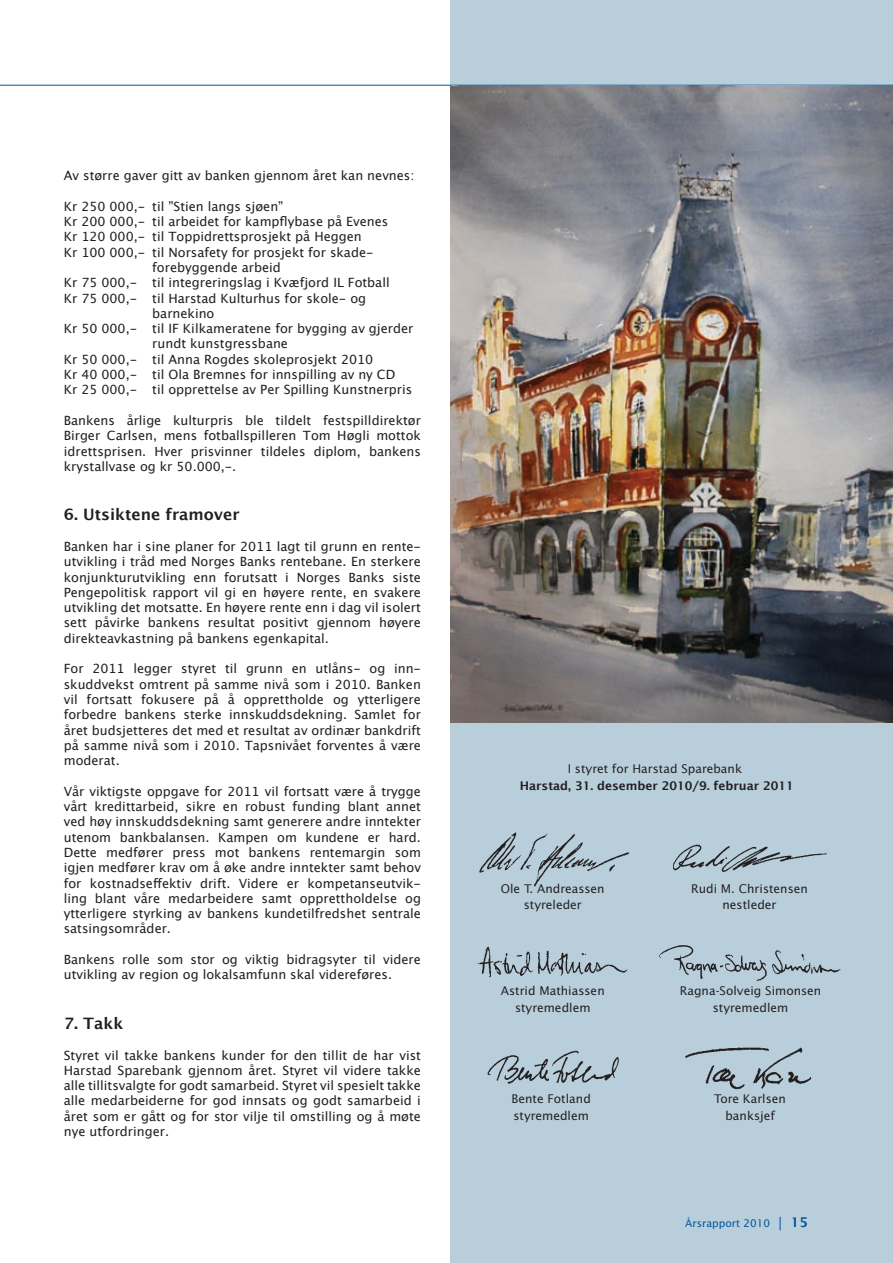
<style>
.page{position:relative;width:893px;height:1263px;background:#fff}
.page>*{position:absolute;margin:0;border:0;box-sizing:border-box;transform-origin:0 0}
.t1{font:700 15.75px "Lucida Grande";color:#231f20}
.t2{font:12.75px/15.3px "Lucida Grande";color:#231f20;text-align:justify}
.t3{font:12px/16.5px "Lucida Sans";color:#231f20;text-align:center}
.t4{font:600 12px "Lucida Sans";color:#231f20}
.t5{font:10.5px "Lucida Sans";color:#00539c}
.s1{font-size:13.5px}
.s2{font-weight:600;font-size:13.5px}
</style>
<div class="page">
<div style="left:451px;top:0;width:442px;height:1263px;background:#b8cfdb"></div>
<img style="left:685px;top:1047px;width:127px;height:43px">
<img style="left:479px;top:832px;width:150px;height:54px">
<img style="left:673px;top:844px;width:154px;height:28px">
<img style="left:477px;top:947px;width:151px;height:31px">
<img style="left:659px;top:945px;width:182px;height:37px">
<img style="left:487px;top:1050px;width:132px;height:34px">
<hr style="left:0;top:85px;width:893px;height:1px;background:#00539b">
<img style="left:451px;top:85px;width:442px;height:638px">
<p class="t2" style="left:64px;top:168px;width:352px">Av større gaver gitt av banken gjennom året kan nevnes:</p>
<p class="t2" style="left:64px;top:199px;width:221px">Kr 250 000,- til ”Stien langs sjøen”</p>
<p class="t2" style="left:64px;top:214px;width:326px">Kr 200 000,- til arbeidet for kampflybase på Evenes</p>
<p class="t2" style="left:64px;top:229px;width:299px">Kr 120 000,- til Toppidrettsprosjekt på Heggen</p>
<p class="t2" style="left:64px;top:245px;width:311px">Kr 100 000,- til Norsafety for prosjekt for skade-</p>
<p class="t2" style="left:152px;top:260px;width:130px">forebyggende arbeid</p>
<p class="t2" style="left:64px;top:275px;width:327px">Kr 75 000,- til integreringslag i Kvæfjord IL Fotball</p>
<p class="t2" style="left:64px;top:290px;width:304px">Kr 75 000,- til Harstad Kulturhus for skole- og</p>
<p class="t2" style="left:152px;top:306px;width:64px">barnekino</p>
<p class="t2" style="left:64px;top:321px;width:351px">Kr 50 000,- til IF Kilkameratene for bygging av gjerder</p>
<p class="t2" style="left:152px;top:336px;width:137px">rundt kunstgressbane</p>
<p class="t2" style="left:64px;top:352px;width:311px">Kr 50 000,- til Anna Rogdes skoleprosjekt 2010</p>
<p class="t2" style="left:64px;top:367px;width:333px">Kr 40 000,- til Ola Bremnes for innspilling av ny CD</p>
<p class="t2" style="left:64px;top:382px;width:350px">Kr 25 000,- til opprettelse av Per Spilling Kunstnerpris</p>
<p class="t2" style="left:64px;top:413px;width:359px">Bankens årlige kulturpris ble tildelt festspilldirektør Birger Carlsen, mens fotballspilleren Tom Høgli mottok idrettsprisen. Hver prisvinner tildeles diplom, bankens krystallvase og kr 50.000,-.</p>
<p class="t1" style="left:64px;top:502px;width:177px">6. Utsiktene framover</p>
<p class="t2" style="left:64px;top:539px;width:359px">Banken har i sine planer for 2011 lagt til grunn en rente&shy;utvikling i tråd med Norges Banks rentebane. En sterkere konjunkturutvikling enn forutsatt i Norges Banks siste Pengepolitisk rapport vil gi en høyere rente, en svakere utvikling det motsatte. En høyere rente enn i dag vil isolert sett påvirke bankens resultat positivt gjennom høyere direkteavkastning på bankens egenkapital.</p>
<p class="t2" style="left:64px;top:661px;width:359px">For 2011 legger styret til grunn en utlåns- og inn&shy;skuddvekst omtrent på samme nivå som i 2010. Banken vil fortsatt fokusere på å opprettholde og ytterligere forbedre bankens sterke innskuddsdekning. Samlet for året budsjetteres det med et resultat av ordinær bankdrift på samme nivå som i 2010. Tapsnivået forventes å være moderat.</p>
<p class="t2" style="left:64px;top:784px;width:359px">Vår viktigste oppgave for 2011 vil fortsatt være å trygge vårt kredittarbeid, sikre en robust funding blant annet ved høy innskuddsdekning samt generere andre inntekter utenom bankbalansen. Kampen om kundene er hard.<br>Dette medfører press mot bankens rentemargin som igjen medfører krav om å øke andre inntekter samt behov for kostnadseffektiv drift. Videre er kompetanseutvik&shy;ling blant våre medarbeidere samt opprettholdelse og ytterligere styrking av bankens kundetilfredshet sentrale satsingsområder.</p>
<p class="t2" style="left:64px;top:952px;width:359px">Bankens rolle som stor og viktig bidragsyter til videre utvikling av region og lokalsamfunn skal videreføres.</p>
<p class="t1" style="left:64px;top:1010px;width:61px">7. Takk</p>
<p class="t2" style="left:64px;top:1047px;width:359px">Styret vil takke bankens kunder for den tillit de har vist Harstad Sparebank gjennom året. Styret vil videre takke alle tillitsvalgte for godt samarbeid. Styret vil spesielt takke alle medarbeiderne for god innsats og godt samarbeid i året som er gått og for stor vilje til omstilling og å møte nye utfordringer.</p>
<p class="t3" style="left:568px;top:761px;width:176px">I styret for Harstad Sparebank</p>
<p class="t4" style="left:520px;top:778px;width:276px">Harstad, 31. desember 2010/9. februar 2011</p>
<p class="t3" style="left:501px;top:880px;width:105px">Ole T. Andreassen styreleder</p>
<p class="t3" style="left:691px;top:880px;width:118px">Rudi M. Christensen nestleder</p>
<p class="t3" style="left:501px;top:983px;width:105px">Astrid Mathiassen styremedlem</p>
<p class="t3" style="left:680px;top:983px;width:143px">Ragna-Solveig Simonsen styremedlem</p>
<p class="t3" style="left:511px;top:1091px;width:81px;text-align:left">Bente Fotland styremedlem</p>
<p class="t3" style="left:714px;top:1091px;width:73px">Tore Karlsen banksjef</p>
<p class="t5" style="left:685px;top:1217px;width:124px">Årsrapport 2010 <span class="s1">|</span> <span class="s2">15</span></p>
</div>
